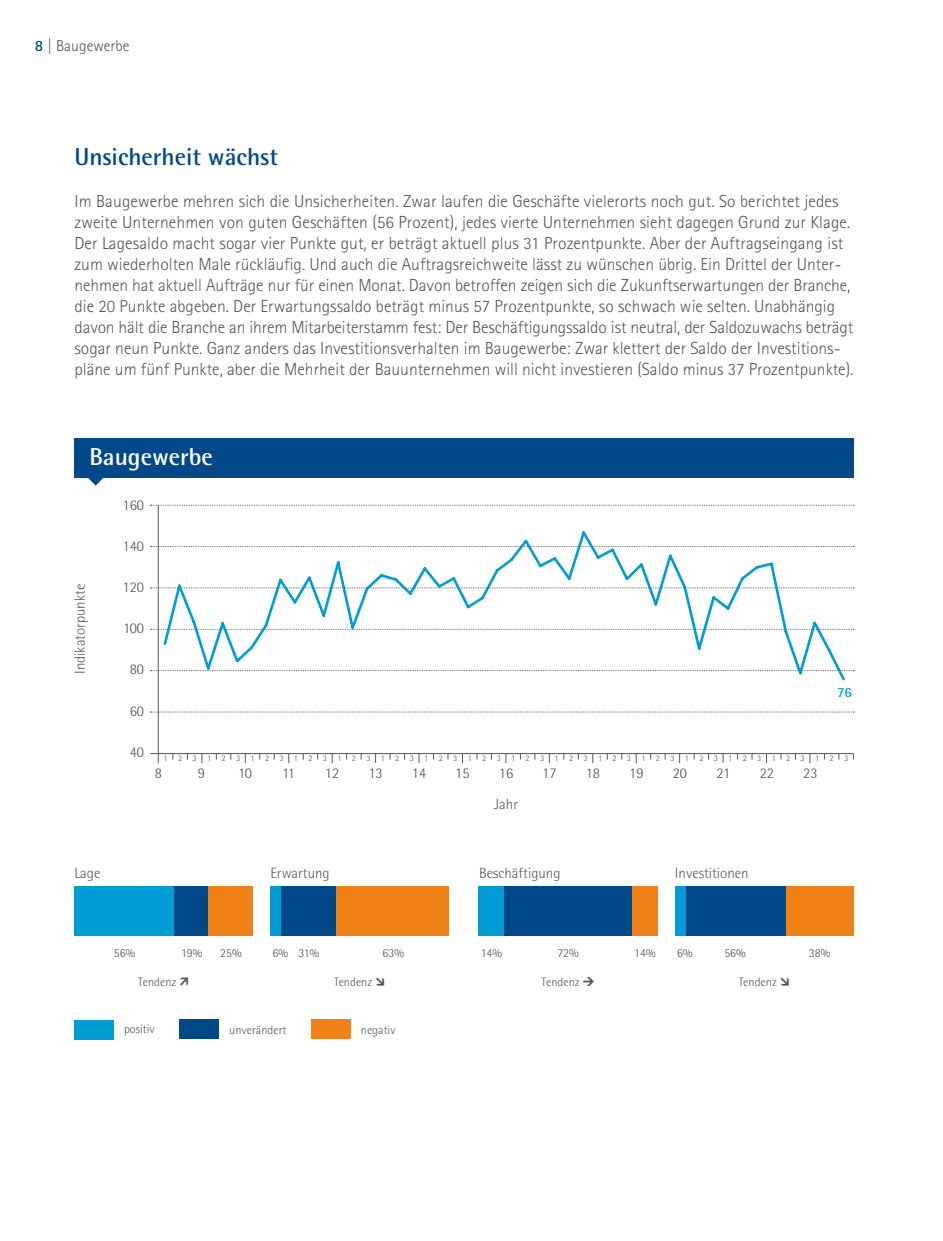
<style>
.page{position:relative;width:943px;height:1241px;background:#fff}
.page>*{position:absolute;margin:0;border:0;box-sizing:border-box;transform-origin:0 0}
.t1{font:700 24.5px "Agfa Rotis Semisans";color:#004988}
.t2{font:700 24.5px "Agfa Rotis Semisans";color:#fff}
.t3{font:300 17.5px/21px "Agfa Rotis Sans Serif";color:#565656}
.t4{font:300 15.75px "Agfa Rotis Sans Serif";color:#565656}
.t5{font:300 14.88px "Agfa Rotis Semisans";color:#565656}
.t6{font:700 14px "Agfa Rotis Semisans";color:#009dd4}
.t7{font:300 12.25px "Agfa Rotis Semisans";color:#565656}
.t8{font:300 8.75px "Agfa Rotis Semisans";letter-spacing:1.21em;color:#565656}
.s1{font-weight:700;color:#004988}
</style>
<div class="page">
<hr style="left:150px;top:753px;width:703px;height:1px;background:#565656">
<svg style="left:150px;top:505px;width:704px;height:1px"></svg>
<svg style="left:150px;top:546px;width:704px;height:1px"></svg>
<svg style="left:150px;top:587px;width:704px;height:1px"></svg>
<svg style="left:150px;top:629px;width:704px;height:1px"></svg>
<svg style="left:150px;top:670px;width:704px;height:1px"></svg>
<svg style="left:150px;top:711px;width:704px;height:1px"></svg>
<hr style="left:158px;top:505px;width:1px;height:258px;background:#565656">
<svg style="left:88px;top:477px;width:16px;height:8px"></svg>
<div style="left:74px;top:438px;width:779px;height:39px;background:#004988"></div>
<div style="left:74px;top:1019px;width:40px;height:20px;background:#009dd4"></div>
<div style="left:180px;top:1019px;width:39px;height:20px;background:#004988"></div>
<div style="left:311px;top:1019px;width:40px;height:20px;background:#f08117"></div>
<div style="left:504px;top:886px;width:128px;height:49px;background:#004988"></div>
<div style="left:479px;top:886px;width:25px;height:49px;background:#009dd4"></div>
<div style="left:632px;top:886px;width:25px;height:49px;background:#f08117"></div>
<div style="left:785px;top:886px;width:68px;height:49px;background:#f08117"></div>
<div style="left:685px;top:886px;width:100px;height:49px;background:#004988"></div>
<div style="left:675px;top:886px;width:10px;height:49px;background:#009dd4"></div>
<div style="left:74px;top:886px;width:100px;height:49px;background:#009dd4"></div>
<div style="left:174px;top:886px;width:34px;height:49px;background:#004988"></div>
<div style="left:208px;top:886px;width:45px;height:49px;background:#f08117"></div>
<div style="left:281px;top:886px;width:55px;height:49px;background:#004988"></div>
<div style="left:336px;top:886px;width:113px;height:49px;background:#f08117"></div>
<div style="left:270px;top:886px;width:11px;height:49px;background:#009dd4"></div>
<svg style="left:162px;top:531px;width:685px;height:150px"></svg>
<p class="t4" style="left:35px;top:36px;width:96px"><span class="s1">8</span> | Baugewerbe</p>
<h1 class="t1" style="left:74px;top:141px;width:205px">Unsicherheit wächst</h1>
<p class="t3" style="left:74px;top:190px;width:780px">Im Baugewerbe mehren sich die Unsicherheiten. Zwar laufen die Geschäfte vielerorts noch gut. So berichtet jedes zweite Unternehmen von guten Geschäften (56 Prozent), jedes vierte Unternehmen sieht dagegen Grund zur Klage.<br>Der Lagesaldo macht sogar vier Punkte gut, er beträgt aktuell plus 31 Prozentpunkte. Aber der Auftragseingang ist zum wiederholten Male rückläufig. Und auch die Auftragsreichweite lässt zu wünschen übrig. Ein Drittel der Unter&shy;nehmen hat aktuell Aufträge nur für einen Monat. Davon betroffen zeigen sich die Zukunftserwartungen der Branche, die 20 Punkte abgeben. Der Erwartungssaldo beträgt minus 57 Prozentpunkte, so schwach wie selten. Unabhängig davon hält die Branche an ihrem Mitarbeiterstamm fest: Der Beschäftigungssaldo ist neutral, der Saldozuwachs beträgt sogar neun Punkte. Ganz anders das Investitionsverhalten im Baugewerbe: Zwar klettert der Saldo der Investitions&shy;pläne um fünf Punkte, aber die Mehrheit der Bauunternehmen will nicht investieren (Saldo minus 37 Prozentpunkte).</p>
<h1 class="t2" style="left:89px;top:441px;width:125px">Baugewerbe</h1>
<p class="t5" style="left:71px;top:674px;width:92px;rotate:-90deg">Indikatorpunkte</p>
<p class="t5" style="left:74px;top:864px;width:27px">Lage</p>
<p class="t5" style="left:122px;top:496px;width:23px">160</p>
<p class="t5" style="left:122px;top:537px;width:23px">140</p>
<p class="t5" style="left:122px;top:578px;width:23px">120</p>
<p class="t5" style="left:123px;top:619px;width:22px">100</p>
<p class="t5" style="left:130px;top:660px;width:16px">80</p>
<p class="t5" style="left:130px;top:702px;width:16px">60</p>
<p class="t5" style="left:130px;top:743px;width:16px">40</p>
<p class="t6" style="left:837px;top:684px;width:17px">76</p>
<p class="t8" style="left:164px;top:753px;width:686px">123123123123123123123123123123123123123123123123</p>
<p class="t5" style="left:155px;top:764px;width:9px">8</p>
<p class="t5" style="left:198px;top:764px;width:9px">9</p>
<p class="t5" style="left:238px;top:764px;width:15px">10</p>
<p class="t5" style="left:282px;top:764px;width:14px">11</p>
<p class="t5" style="left:325px;top:764px;width:16px">12</p>
<p class="t5" style="left:368px;top:764px;width:16px">13</p>
<p class="t5" style="left:412px;top:764px;width:16px">14</p>
<p class="t5" style="left:455px;top:764px;width:16px">15</p>
<p class="t5" style="left:499px;top:764px;width:16px">16</p>
<p class="t5" style="left:542px;top:764px;width:16px">17</p>
<p class="t5" style="left:586px;top:764px;width:16px">18</p>
<p class="t5" style="left:629px;top:764px;width:16px">19</p>
<p class="t5" style="left:672px;top:764px;width:16px">20</p>
<p class="t5" style="left:716px;top:764px;width:15px">21</p>
<p class="t5" style="left:759px;top:764px;width:16px">22</p>
<p class="t5" style="left:803px;top:764px;width:16px">23</p>
<p class="t5" style="left:494px;top:795px;width:25px">Jahr</p>
<p class="t5" style="left:270px;top:864px;width:61px">Erwartung</p>
<p class="t5" style="left:479px;top:864px;width:83px">Beschäftigung</p>
<p class="t5" style="left:675px;top:864px;width:75px">Investitionen</p>
<p class="t7" style="left:114px;top:946px;width:23px">56%</p>
<p class="t7" style="left:181px;top:946px;width:23px">19%</p>
<p class="t7" style="left:220px;top:946px;width:23px">25%</p>
<p class="t7" style="left:272px;top:946px;width:48px">6% 31%</p>
<p class="t7" style="left:382px;top:946px;width:23px">63%</p>
<p class="t7" style="left:480px;top:946px;width:23px">14%</p>
<p class="t7" style="left:557px;top:946px;width:23px">72%</p>
<p class="t7" style="left:634px;top:946px;width:23px">14%</p>
<p class="t7" style="left:677px;top:946px;width:17px">6%</p>
<p class="t7" style="left:724px;top:946px;width:23px">56%</p>
<p class="t7" style="left:808px;top:946px;width:23px">38%</p>
<p class="t7" style="left:138px;top:974px;width:40px">Tendenz</p>
<p class="t7" style="left:334px;top:974px;width:53px">Tendenz →</p>
<p class="t7" style="left:541px;top:974px;width:40px">Tendenz</p>
<p class="t7" style="left:738px;top:974px;width:53px">Tendenz →</p>
<p class="t7" style="left:124px;top:1021px;width:32px">positiv</p>
<p class="t7" style="left:229px;top:1022px;width:59px">unverändert</p>
<p class="t7" style="left:361px;top:1022px;width:36px">negativ</p>
</div>
